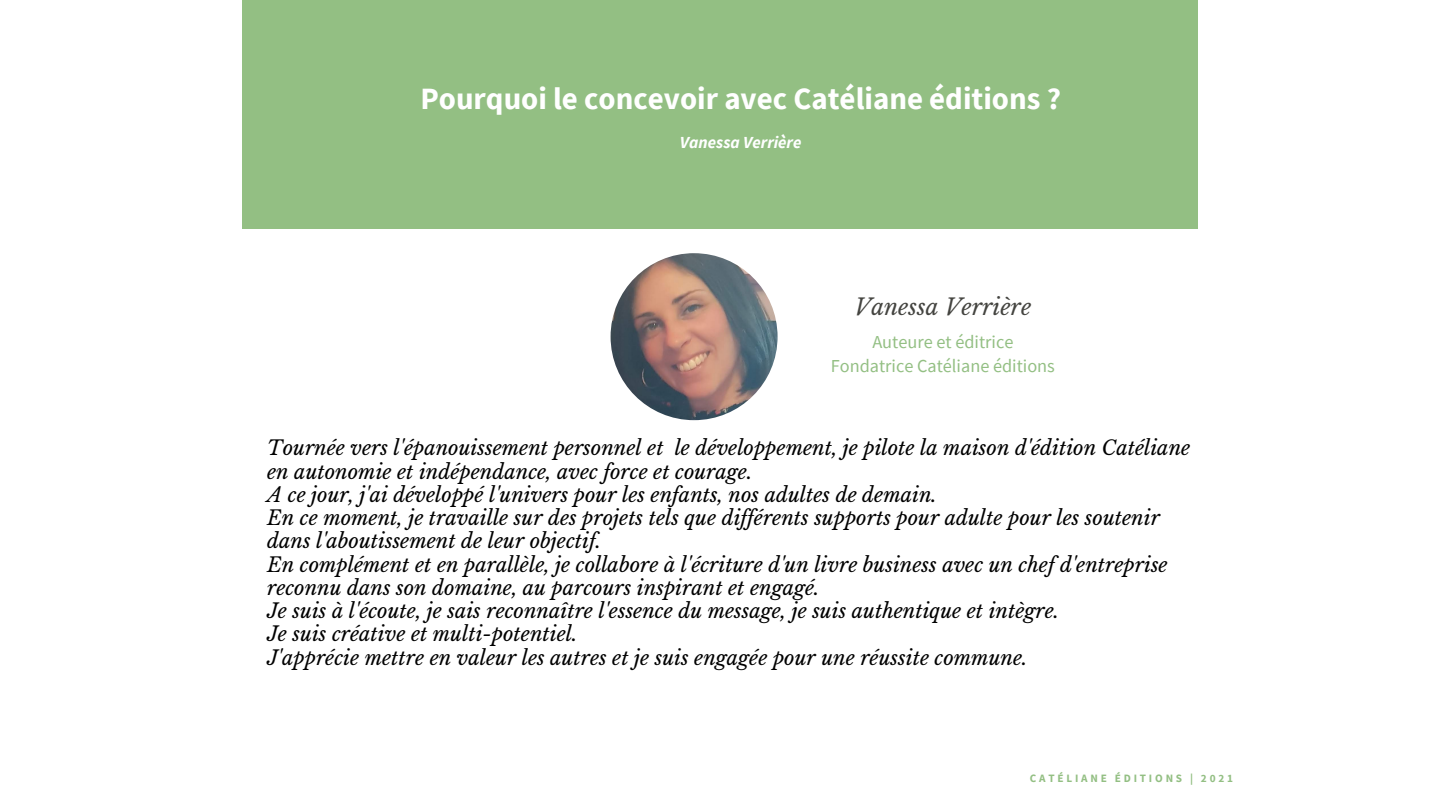
<style>
.page{position:relative;width:1440px;height:810px;background:#fff}
.page>*{position:absolute;margin:0;border:0;box-sizing:border-box;transform-origin:0 0}
.t1{font:700 30.9px "Source Sans Pro";color:#fff}
.t2{font:italic 22.5px "Libre Baskerville";color:#444440}
.t3{font:italic 20px/23.2px "Libre Baskerville";color:#000}
.t4{font:18.3px "Source Sans Pro";color:#93bf83}
.t5{font:italic 700 16.9px "Source Sans Pro";color:#fff}
.t6{font:700 11.2px "Source Sans Pro";letter-spacing:.25em;color:#93bf83}
</style>
<div class="page">
<img style="left:611px;top:253px;width:167px;height:167px;border-radius:50%">
<div style="left:242px;top:0;width:956px;height:229px;background:#93bf83"></div>
<p class="t1" style="left:420px;top:78px;width:642px">Pourquoi le concevoir avec Catéliane éditions ?</p>
<p class="t5" style="left:680px;top:132px;width:123px">Vanessa Verrière</p>
<p class="t2" style="left:854px;top:293px;width:178px">Vanessa Verrière</p>
<p class="t4" style="left:872px;top:329px;width:143px">Auteure et éditrice</p>
<p class="t4" style="left:831px;top:354px;width:226px">Fondatrice Catéliane éditions</p>
<p class="t3" style="left:267px;top:437px;width:925px">Tournée vers l'épanouissement personnel et le développement, je pilote la maison d'édition Catéliane</p>
<p class="t3" style="left:267px;top:460px;width:487px">en autonomie et indépendance, avec force et courage.</p>
<p class="t3" style="left:267px;top:483px;width:671px">A ce jour, j'ai développé l'univers pour les enfants, nos adultes de demain.</p>
<p class="t3" style="left:267px;top:507px;width:894px">En ce moment, je travaille sur des projets tels que dif érents supports pour adulte pour les soutenir dans l'aboutissement de leur objectif.</p>
<p class="t3" style="left:267px;top:553px;width:902px">En complément et en parallèle, je collabore à l'écriture d'un livre business avec un chef d'entreprise reconnu dans son domaine, au parcours inspirant et engagé.</p>
<p class="t3" style="left:267px;top:600px;width:794px">Je suis à l'écoute, je sais reconnaître l'essence du message, je suis authentique et intègre.</p>
<p class="t3" style="left:267px;top:623px;width:312px">Je suis créative et multi-potentiel.</p>
<p class="t3" style="left:267px;top:646px;width:762px">J'apprécie mettre en valeur les autres et je suis engagée pour une réussite commune.</p>
<p class="t6" style="left:1030px;top:771px;width:205px">CATÉLIANE ÉDITIONS | 2021</p>
</div>
